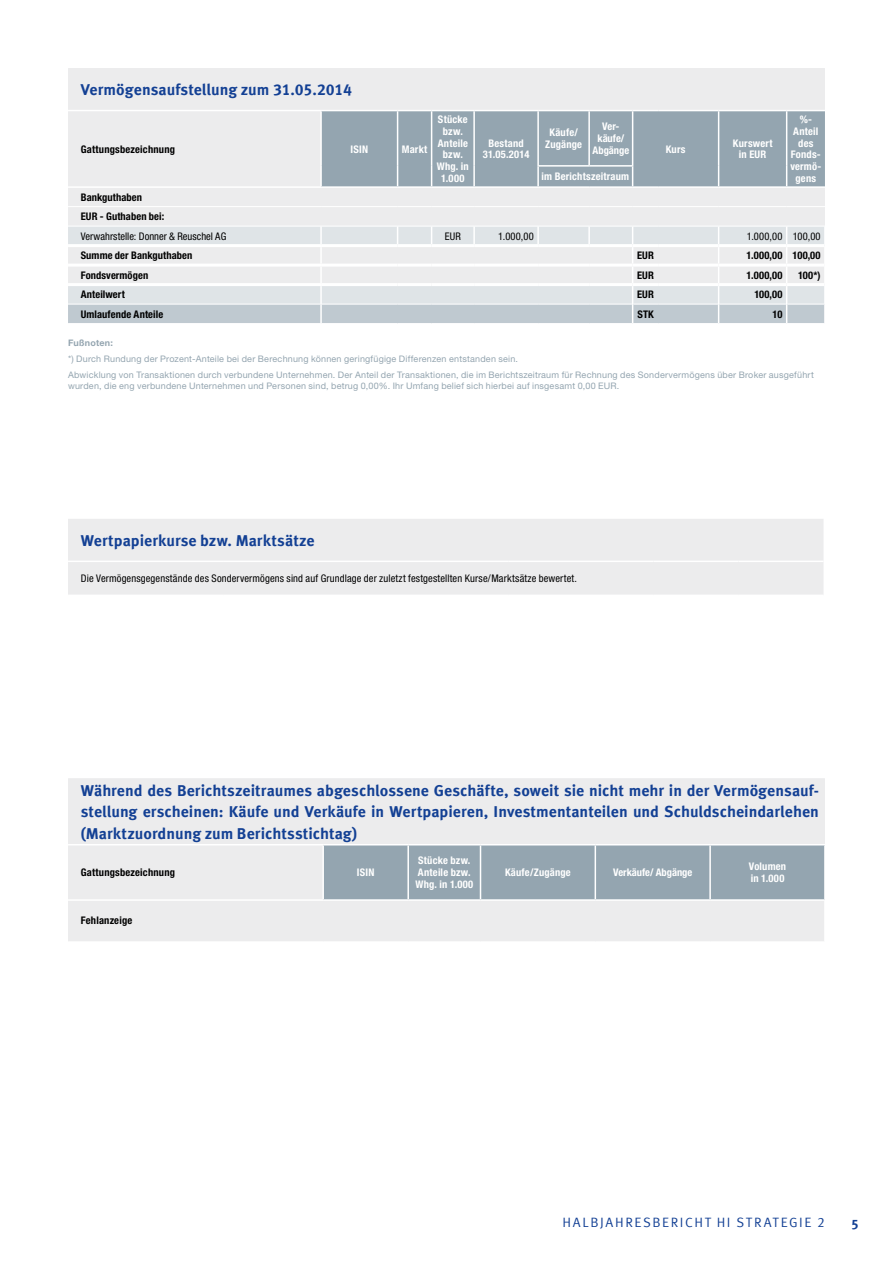
<style>
.page{position:relative;width:893px;height:1263px;background:#fff}
.page>*{position:absolute;margin:0;border:0;box-sizing:border-box;transform-origin:0 0}
.t1{font:700 15.75px/21.3px "Meta Offc Pro";color:#134094;text-align:justify}
.t2{font:13.5px "Meta Offc Pro Norm";letter-spacing:.125em;color:#134094}
.t3{font:700 13.5px "Meta Offc Pro";color:#134094}
.t4{font:700 condensed 10.5px/11.7px "Helvetica Neue LTW1 G";letter-spacing:.02em;color:#fff;text-align:center}
.t5{font:700 condensed 10.5px/19.5px "Helvetica Neue LTW1 G";letter-spacing:.015em;color:#000}
.t6{font:condensed 10.5px "Helvetica Neue LTW1 G";letter-spacing:.01em;color:#000}
.t7{font:700 condensed 10.5px/11.7px "Helvetica Neue LTW1 G";letter-spacing:-.005em;color:#fff;text-align:center}
.t8{font:700 condensed 10.5px "Helvetica Neue LTW1 G";color:#fff}
.t9{font:9px/15.9px "Helvetica Neue LTW1 G";letter-spacing:.025em;color:#94a5b0}
.t10{font:700 9px "Helvetica Neue LTW1 G";letter-spacing:.03em;color:#94a5b0}
</style>
<div class="page">
<div style="left:68px;top:68px;width:757px;height:42px;background:#ececed"></div>
<svg style="left:68px;top:110px;width:757px;height:214px;background:#d1d7db"></svg>
<hr style="left:68px;top:244px;width:253px;height:3px;background:#fff">
<hr style="left:321px;top:244px;width:77px;height:3px;background:#fff">
<hr style="left:398px;top:244px;width:34px;height:3px;background:#fff">
<hr style="left:432px;top:244px;width:42px;height:3px;background:#fff">
<hr style="left:474px;top:244px;width:64px;height:3px;background:#fff">
<hr style="left:538px;top:244px;width:51px;height:3px;background:#fff">
<hr style="left:589px;top:244px;width:44px;height:3px;background:#fff">
<hr style="left:633px;top:244px;width:25px;height:3px;background:#fff">
<hr style="left:658px;top:244px;width:61px;height:3px;background:#fff">
<hr style="left:719px;top:244px;width:68px;height:3px;background:#fff">
<hr style="left:787px;top:244px;width:37px;height:3px;background:#fff">
<hr style="left:68px;top:264px;width:253px;height:3px;background:#fff">
<hr style="left:321px;top:264px;width:77px;height:3px;background:#fff">
<hr style="left:398px;top:264px;width:34px;height:3px;background:#fff">
<hr style="left:432px;top:264px;width:42px;height:3px;background:#fff">
<hr style="left:474px;top:264px;width:64px;height:3px;background:#fff">
<hr style="left:538px;top:264px;width:51px;height:3px;background:#fff">
<hr style="left:589px;top:264px;width:44px;height:3px;background:#fff">
<hr style="left:633px;top:264px;width:25px;height:3px;background:#fff">
<hr style="left:658px;top:264px;width:61px;height:3px;background:#fff">
<hr style="left:719px;top:264px;width:68px;height:3px;background:#fff">
<hr style="left:787px;top:264px;width:37px;height:3px;background:#fff">
<hr style="left:68px;top:283px;width:253px;height:3px;background:#fff">
<hr style="left:321px;top:283px;width:77px;height:3px;background:#fff">
<hr style="left:398px;top:283px;width:34px;height:3px;background:#fff">
<hr style="left:432px;top:283px;width:42px;height:3px;background:#fff">
<hr style="left:474px;top:283px;width:64px;height:3px;background:#fff">
<hr style="left:538px;top:283px;width:51px;height:3px;background:#fff">
<hr style="left:589px;top:283px;width:44px;height:3px;background:#fff">
<hr style="left:633px;top:283px;width:25px;height:3px;background:#fff">
<hr style="left:658px;top:283px;width:61px;height:3px;background:#fff">
<hr style="left:719px;top:283px;width:68px;height:3px;background:#fff">
<hr style="left:787px;top:283px;width:37px;height:3px;background:#fff">
<div style="left:68px;top:519px;width:755px;height:76px;background:#ececed"></div>
<hr style="left:68px;top:561px;width:156px;height:1px;background:#fff">
<hr style="left:224px;top:561px;width:285px;height:1px;background:#fff">
<hr style="left:509px;top:561px;width:144px;height:1px;background:#fff">
<hr style="left:653px;top:561px;width:85px;height:1px;background:#fff">
<hr style="left:738px;top:561px;width:85px;height:1px;background:#fff">
<div style="left:68px;top:778px;width:757px;height:121px;background:#ececed"></div>
<div style="left:324px;top:845px;width:500px;height:54px;background:#94a5b0"></div>
<div style="left:68px;top:900px;width:757px;height:42px;background:#ececed"></div>
<hr style="left:68px;top:844px;width:255px;height:1px;background:#fff">
<hr style="left:323px;top:844px;width:85px;height:1px;background:#fff">
<hr style="left:408px;top:844px;width:72px;height:1px;background:#fff">
<hr style="left:595px;top:844px;width:115px;height:1px;background:#fff">
<hr style="left:710px;top:844px;width:116px;height:1px;background:#fff">
<hr style="left:68px;top:941px;width:255px;height:1px;background:#fff">
<hr style="left:323px;top:941px;width:85px;height:1px;background:#fff">
<hr style="left:408px;top:941px;width:72px;height:1px;background:#fff">
<hr style="left:480px;top:941px;width:115px;height:1px;background:#fff">
<hr style="left:595px;top:941px;width:115px;height:1px;background:#fff">
<hr style="left:710px;top:941px;width:116px;height:1px;background:#fff">
<hr style="left:68px;top:899px;width:255px;height:2px;background:#fff">
<hr style="left:323px;top:899px;width:85px;height:2px;background:#fff">
<hr style="left:408px;top:899px;width:72px;height:2px;background:#fff">
<hr style="left:595px;top:899px;width:115px;height:2px;background:#fff">
<hr style="left:710px;top:899px;width:116px;height:2px;background:#fff">
<hr style="left:322px;top:845px;width:2px;height:54px;background:#fff">
<hr style="left:709px;top:845px;width:2px;height:54px;background:#fff">
<hr style="left:824px;top:845px;width:2px;height:54px;background:#fff">
<hr style="left:407px;top:845px;width:2px;height:54px;background:#fff">
<hr style="left:480px;top:844px;width:115px;height:1px;background:#fff">
<hr style="left:480px;top:845px;width:1px;height:54px;background:#fff">
<hr style="left:595px;top:845px;width:1px;height:54px;background:#fff">
<hr style="left:480px;top:899px;width:115px;height:2px;background:#fff">
<hr style="left:824px;top:901px;width:2px;height:40px;background:#fff">
<h1 class="t1" style="left:81px;top:78px;width:273px">Vermögensaufstellung zum 31.05.2014</h1>
<p class="t5" style="left:81px;top:139px;width:96px">Gattungsbezeichnung</p>
<p class="t4" style="left:351px;top:143px;width:19px">ISIN</p>
<p class="t4" style="left:402px;top:143px;width:27px">Markt</p>
<p class="t4" style="left:437px;top:114px;width:34px">Stücke bzw.<br>Anteile bzw.<br>Whg. in<br>1.000</p>
<p class="t4" style="left:483px;top:137px;width:48px">Bestand<br>31.05.2014</p>
<p class="t4" style="left:545px;top:127px;width:38px">Käufe/<br>Zugänge</p>
<p class="t7" style="left:593px;top:121px;width:38px">Ver&shy;käufe/<br>Abgänge</p>
<p class="t4" style="left:666px;top:143px;width:21px">Kurs</p>
<p class="t4" style="left:733px;top:137px;width:41px">Kurswert in EUR</p>
<p class="t4" style="left:790px;top:114px;width:32px">%-<br>Anteil des<br>Fonds&shy;vermö-</p>
<p class="t4" style="left:542px;top:171px;width:89px">im Berichtszeitraum</p>
<p class="t4" style="left:795px;top:172px;width:22px">gens</p>
<p class="t5" style="left:81px;top:187px;width:85px">Bankguthaben<br>EUR - Guthaben bei:</p>
<p class="t6" style="left:81px;top:230px;width:147px">Verwahrstelle: Donner &amp; Reuschel AG</p>
<p class="t6" style="left:445px;top:230px;width:18px">EUR</p>
<p class="t6" style="left:498px;top:230px;width:37px">1.000,00</p>
<p class="t6" style="left:747px;top:230px;width:75px">1.000,00 100,00</p>
<p class="t5" style="left:81px;top:246px;width:113px">Summe der Bankguthaben</p>
<p class="t5" style="left:637px;top:246px;width:18px">EUR</p>
<p class="t5" style="left:747px;top:246px;width:76px">1.000,00 100,00</p>
<p class="t5" style="left:81px;top:265px;width:69px">Fondsvermögen</p>
<p class="t5" style="left:637px;top:265px;width:18px">EUR</p>
<p class="t5" style="left:747px;top:265px;width:37px">1.000,00</p>
<p class="t5" style="left:798px;top:265px;width:24px">100*)</p>
<p class="t5" style="left:81px;top:285px;width:46px">Anteilwert</p>
<p class="t5" style="left:637px;top:285px;width:18px">EUR</p>
<p class="t5" style="left:754px;top:285px;width:30px">100,00</p>
<p class="t5" style="left:81px;top:304px;width:84px">Umlaufende Anteile</p>
<p class="t5" style="left:637px;top:304px;width:18px">STK</p>
<p class="t5" style="left:773px;top:304px;width:11px">10</p>
<p class="t10" style="left:68px;top:337px;width:46px">Fußnoten:</p>
<p class="t9" style="left:68px;top:350px;width:747px">*) Durch Rundung der Prozent-Anteile bei der Berechnung können geringfügige Differenzen entstanden sein.<br>Abwicklung von Transaktionen durch verbundene Unternehmen. Der Anteil der Transaktionen, die im Berichtszeitraum für Rechnung des Sondervermögens über Broker ausgeführt</p>
<p class="t9" style="left:68px;top:378px;width:553px">wurden, die eng verbundene Unternehmen und Personen sind, betrug 0,00%. Ihr Umfang belief sich hierbei auf insgesamt 0,00 EUR.</p>
<h1 class="t1" style="left:81px;top:529px;width:235px">Wertpapierkurse bzw. Marktsätze</h1>
<p class="t6" style="left:81px;top:572px;width:498px">Die Vermögensgegenstände des Sondervermögens sind auf Grundlage der zuletzt festgestellten Kurse/Marktsätze bewertet.</p>
<p class="t1" style="left:81px;top:779px;width:740px">Während des Berichtszeitraumes abgeschlossene Geschäfte, soweit sie nicht mehr in der Vermögensauf&shy;stellung erscheinen: Käufe und Verkäufe in Wertpapieren, Investmentanteilen und Schuldscheindarlehen (Marktzuordnung zum Berichtsstichtag)</p>
<p class="t5" style="left:81px;top:863px;width:96px">Gattungsbezeichnung</p>
<p class="t4" style="left:357px;top:867px;width:19px">ISIN</p>
<p class="t4" style="left:415px;top:855px;width:59px;text-align:left">Stücke bzw.<br>Anteile bzw.<br>Whg. in 1.000</p>
<p class="t4" style="left:505px;top:867px;width:67px">Käufe/Zugänge</p>
<p class="t8" style="left:613px;top:866px;width:81px">Verkäufe/ Abgänge</p>
<p class="t4" style="left:749px;top:861px;width:39px;text-align:left">Volumen in 1.000</p>
<p class="t5" style="left:81px;top:911px;width:53px">Fehlanzeige</p>
<h2 class="t2" style="left:563px;top:1211px;width:227px">HALBJAH RESBERI CHT HI STRATEGIE</h2>
<h2 class="t2" style="left:817px;top:1211px;width:9px">2</h2>
<h2 class="t3" style="left:851px;top:1214px;width:9px">5</h2>
</div>
